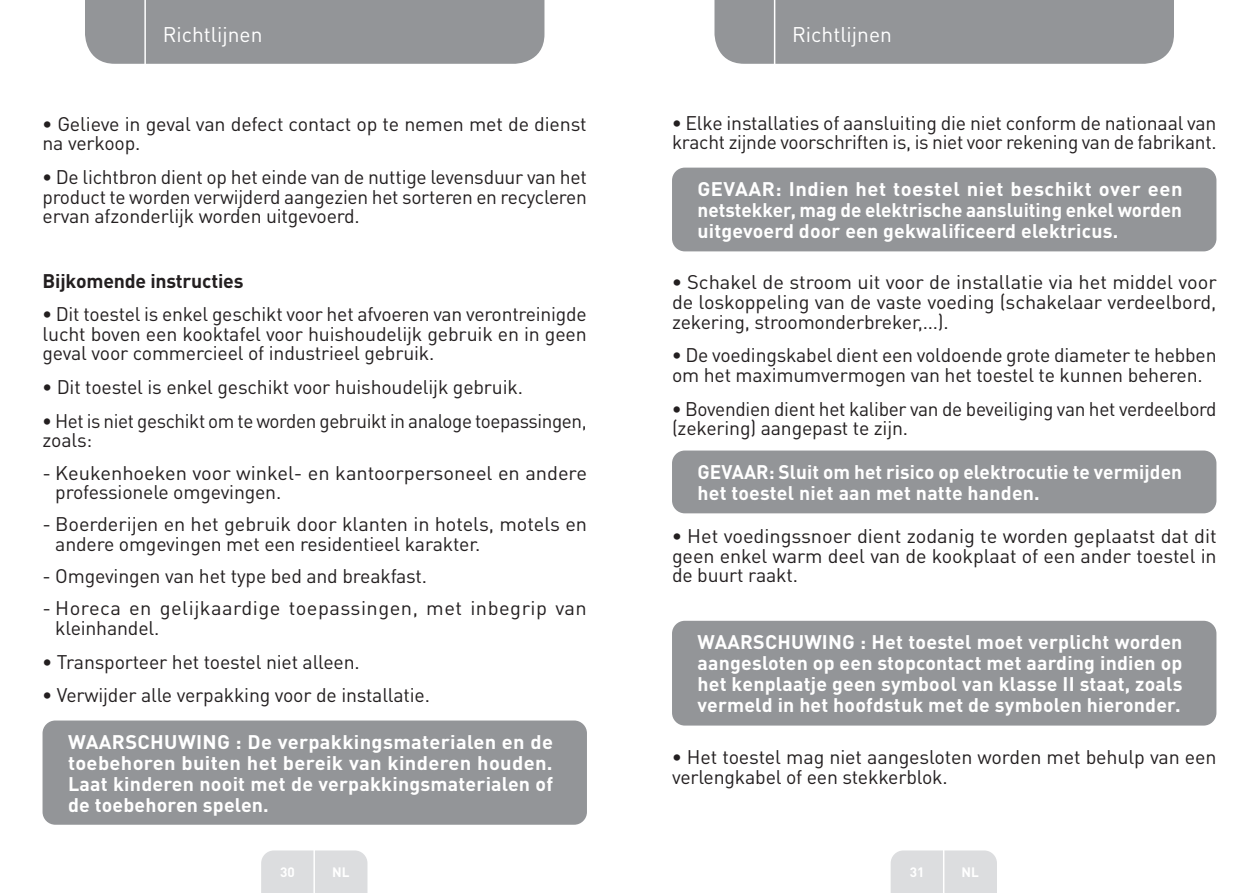
<style>
.page{position:relative;width:1259px;height:893px;background:#fff}
.page>*{position:absolute;margin:0;border:0;box-sizing:border-box;transform-origin:0 0}
.t1{font:21px "DIN Pro";color:#fff}
.Large_Text__3_2_mm{font:19.5px/19.5px "DIN Pro";letter-spacing:-.01em;color:#231f20}
.Large_Text__3_2_mm-2{font:700 19.5px/21px "DIN Pro";letter-spacing:.01em;color:#fff;text-align:justify}
.Large_Text__3_2_mm-3{font:19.5px/19.5px "DIN Pro";letter-spacing:.025em;color:#231f20}
.Large_Text__3_2_mm-4{font:700 19.5px "DIN Pro";letter-spacing:-.01em;color:#231f20}
.t2{font:700 13.5px "DIN Pro";color:#fff}
.s1{font-weight:700}
</style>
<div class="page">
<div style="left:85px;top:0;width:459px;height:64px;background:#939598"></div>
<div style="left:714px;top:0;width:460px;height:64px;background:#939598"></div>
<div style="left:261px;top:850px;width:106px;height:43px;background:#dcdddf"></div>
<div style="left:890px;top:850px;width:107px;height:43px;background:#dcdddf"></div>
<hr style="left:313px;top:833px;width:2px;height:60px;background:#fff">
<hr style="left:943px;top:833px;width:1px;height:60px;background:#fff">
<hr style="left:144px;top:0;width:2px;height:66px;background:#fff">
<hr style="left:774px;top:0;width:1px;height:66px;background:#fff">
<div style="left:672px;top:168px;width:544px;height:83px;background:#939598;border-radius:13px"></div>
<div style="left:672px;top:451px;width:544px;height:62px;background:#939598;border-radius:13px"></div>
<div style="left:672px;top:621px;width:544px;height:105px;background:#939598;border-radius:13px"></div>
<div style="left:43px;top:720px;width:544px;height:105px;background:#939598;border-radius:13px"></div>
<p class="t1" style="left:163px;top:20px;width:101px">Richtlijnen</p>
<p class="t1" style="left:792px;top:20px;width:101px">Richtlijnen</p>
<p class="Large_Text__3_2_mm" style="left:43px;top:113px;width:546px"><span class="s1">•</span> Gelieve in geval van defect contact op te nemen met de dienst na verkoop.</p>
<p class="Large_Text__3_2_mm" style="left:43px;top:166px;width:546px;text-align:justify"><span class="s1">•</span> De lichtbron dient op het einde van de nuttige levensduur van het product te worden verwijderd aangezien het sorteren en recycleren ervan afzonderlijk worden uitgevoerd.</p>
<p class="Large_Text__3_2_mm-4" style="left:43px;top:267px;width:202px">Bijkomende instructies</p>
<p class="Large_Text__3_2_mm" style="left:43px;top:304px;width:546px;text-align:justify"><span class="s1">•</span> Dit toestel is enkel geschikt voor het afvoeren van verontreinigde lucht boven een kooktafel voor huishoudelijk gebruik en in geen geval voor commercieel of industrieel gebruik.</p>
<p class="Large_Text__3_2_mm" style="left:43px;top:376px;width:482px"><span class="s1">•</span> Dit toestel is enkel geschikt voor huishoudelijk gebruik.</p>
<p class="Large_Text__3_2_mm" style="left:43px;top:410px;width:546px"><span class="s1">•</span> Het is niet geschikt om te worden gebruikt in analoge toepassingen, zoals:</p>
<p class="Large_Text__3_2_mm" style="left:55px;top:462px;width:533px;text-indent:-13px">- Keukenhoeken voor winkel- en kantoorpersoneel en andere professionele omgevingen.</p>
<p class="Large_Text__3_2_mm" style="left:55px;top:514px;width:533px;text-indent:-13px">- Boerderijen en het gebruik door klanten in hotels, motels en andere omgevingen met een residentieel karakter.</p>
<p class="Large_Text__3_2_mm" style="left:43px;top:565px;width:386px">- Omgevingen van het type bed and breakfast.</p>
<p class="Large_Text__3_2_mm-3" style="left:55px;top:598px;width:533px;text-indent:-13px">- Horeca en gelijkaardige toepassingen, met inbegrip van kleinhandel.</p>
<p class="Large_Text__3_2_mm" style="left:43px;top:651px;width:319px"><span class="s1">•</span> Transporteer het toestel niet alleen.</p>
<p class="Large_Text__3_2_mm" style="left:43px;top:685px;width:389px"><span class="s1">•</span> Verwijder alle verpakking voor de installatie.</p>
<p class="Large_Text__3_2_mm-2" style="left:68px;top:730px;width:486px">WAARSCHUWING : De verpakkingsmaterialen en de toebehoren buiten het bereik van kinderen houden.<br>Laat kinderen nooit met de verpakkingsmaterialen of de toebehoren spelen.</p>
<p class="Large_Text__3_2_mm" style="left:672px;top:112px;width:546px"><span class="s1">•</span> Elke installaties of aansluiting die niet conform de nationaal van kracht zijnde voorschriften is, is niet voor rekening van de fabrikant.</p>
<p class="Large_Text__3_2_mm-2" style="left:697px;top:178px;width:486px">GEVAAR: Indien het toestel niet beschikt over een netstekker, mag de elektrische aansluiting enkel worden uitgevoerd door een gekwalificeerd elektricus.</p>
<p class="Large_Text__3_2_mm" style="left:672px;top:272px;width:546px;text-align:justify"><span class="s1">•</span> Schakel de stroom uit voor de installatie via het middel voor de loskoppeling van de vaste voeding (schakelaar verdeelbord, zekering, stroomonderbreker,...).</p>
<p class="Large_Text__3_2_mm" style="left:672px;top:345px;width:546px"><span class="s1">•</span> De voedingskabel dient een voldoende grote diameter te hebben om het maximumvermogen van het toestel te kunnen beheren.</p>
<p class="Large_Text__3_2_mm" style="left:672px;top:398px;width:546px"><span class="s1">•</span> Bovendien dient het kaliber van de beveiliging van het verdeelbord (zekering) aangepast te zijn.</p>
<p class="Large_Text__3_2_mm-2" style="left:697px;top:461px;width:486px">GEVAAR: Sluit om het risico op elektrocutie te vermijden het toestel niet aan met natte handen.</p>
<p class="Large_Text__3_2_mm" style="left:672px;top:525px;width:546px;text-align:justify"><span class="s1">•</span> Het voedingssnoer dient zodanig te worden geplaatst dat dit geen enkel warm deel van de kookplaat of een ander toestel in de buurt raakt.</p>
<p class="Large_Text__3_2_mm-2" style="left:697px;top:631px;width:486px">WAARSCHUWING : Het toestel moet verplicht worden aangesloten op een stopcontact met aarding indien op het kenplaatje geen symbool van klasse II staat, zoals vermeld in het hoofdstuk met de symbolen hieronder.</p>
<p class="Large_Text__3_2_mm" style="left:672px;top:747px;width:546px"><span class="s1">•</span> Het toestel mag niet aangesloten worden met behulp van een verlengkabel of een stekkerblok.</p>
<p class="t2" style="left:280px;top:863px;width:16px">30</p>
<p class="t2" style="left:332px;top:863px;width:19px">NL</p>
<p class="t2" style="left:909px;top:863px;width:16px">31</p>
<p class="t2" style="left:961px;top:863px;width:19px">NL</p>
</div>
